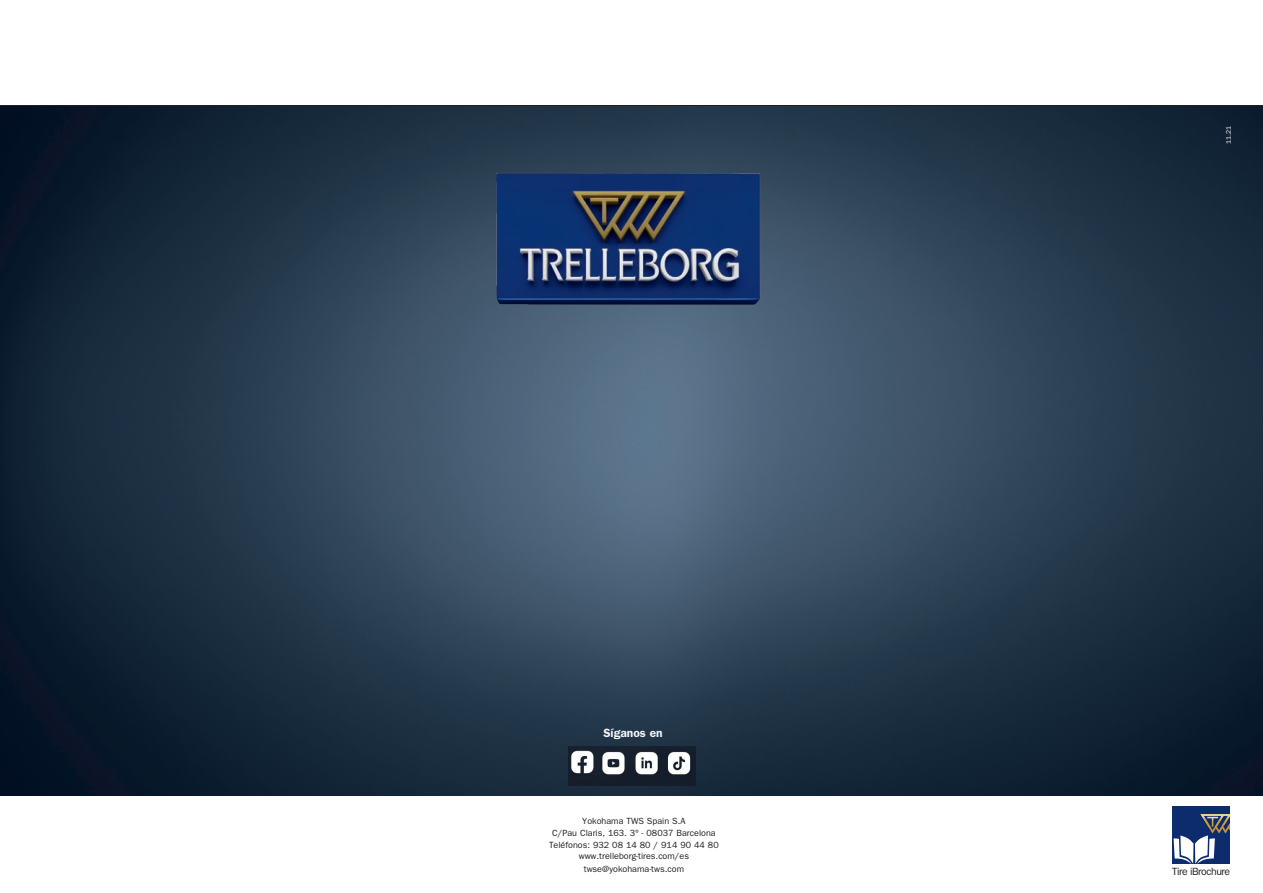
<style>
.page{position:relative;width:1263px;height:893px;background:#fff}
.page>*{position:absolute;margin:0;border:0;box-sizing:border-box;transform-origin:0 0}
.Normale{font:600 12px "ITC Franklin Gothic Std";color:#f2f3f4}
.t1{font:10.5px "ITC Franklin Gothic Std";letter-spacing:-.04em;color:#231f20}
.Normale-2{font:9px/11.7px "ITC Franklin Gothic Std";color:#231f20;text-align:center}
.Normale-3{font:6.75px "ITC Franklin Gothic Std";color:#fff}
</style>
<div class="page">
<img style="left:0;top:106px;width:1263px;height:690px">
<div style="left:1172px;top:806px;width:58px;height:58px;background:#0d2c6e"></div>
<svg style="left:1173px;top:814px;width:57px;height:50px"></svg>
<img style="left:489px;top:167px;width:279px;height:145px">
<img style="left:569px;top:746px;width:127px;height:40px">
<p class="Normale" style="left:603px;top:725px;width:61px">Síganos en</p>
<p class="Normale-2" style="left:549px;top:815px;width:171px">Yokohama TWS Spain S.A<br>C/Pau Claris, 163. 3º - 08037 Barcelona<br>Teléfonos: 932 08 14 80 / 914 90 44 80 www.trelleborg-tires.com/es</p>
<p class="Normale-2" style="left:584px;top:863px;width:102px">twse@yokohama-tws.com</p>
<p class="Normale-3" style="left:1224px;top:144px;width:20px;rotate:-90deg">11.21</p>
<p class="t1" style="left:1172px;top:865px;width:59px">Tire iBrochure</p>
</div>
